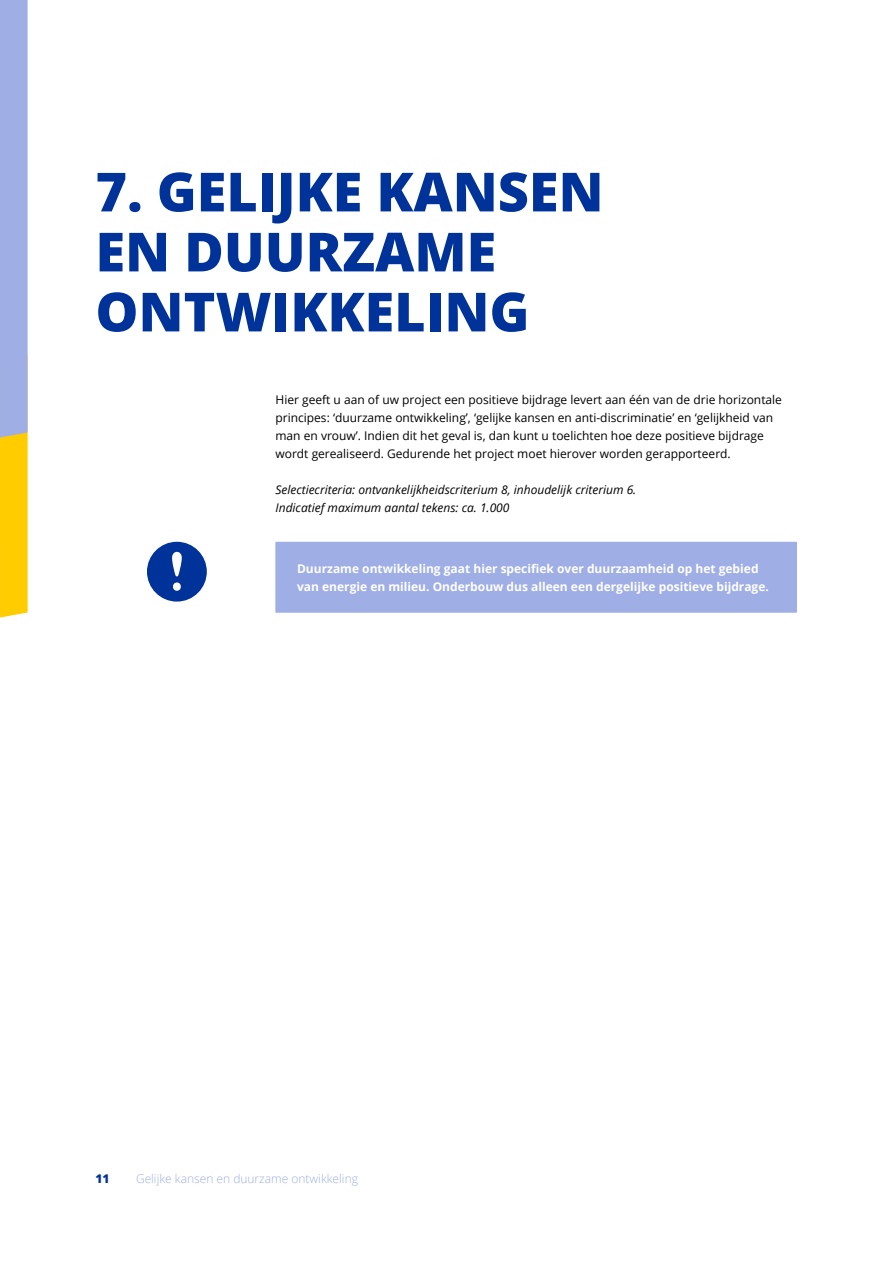
<style>
.page{position:relative;width:893px;height:1263px;background:#fff}
.page>*{position:absolute;margin:0;border:0;box-sizing:border-box;transform-origin:0 0}
.t1{font:800 54px/60px "Open Sans";color:#039}
.t2{font:12px/18px "Open Sans";color:#000}
.t3{font:700 12px/18px "Open Sans";color:#fff}
.t4{font:italic 12px/18px "Open Sans";color:#000}
.t5{font:300 12px "Open Sans";color:#9faee5}
.t6{font:800 12px "Open Sans";color:#039}
</style>
<div class="page">
<svg style="left:0;top:0;width:28px;height:617px;background:#bbb6a2"></svg>
<div style="left:276px;top:542px;width:520px;height:70px;background:#9faee5"></div>
<hr style="left:275px;top:542px;width:522px;height:1px;background:#9faee5">
<hr style="left:275px;top:543px;width:1px;height:69px;background:#9faee5">
<hr style="left:796px;top:543px;width:1px;height:69px;background:#9faee5">
<hr style="left:275px;top:612px;width:522px;height:1px;background:#9faee5">
<svg style="left:147px;top:542px;width:60px;height:60px"></svg>
<h1 class="t1" style="left:95px;top:159px;width:510px">7. GELIJKE KANSEN<br>EN DUURZAME<br>ONTWIKKELING</h1>
<p class="t2" style="left:275px;top:391px;width:508px">Hier geeft u aan of uw project een positieve bijdrage levert aan één van de drie horizontale principes: ‘duurzame ontwikkeling’, ‘gelijke kansen en anti-discriminatie’ en ‘gelijkheid van man en vrouw’. Indien dit het geval is, dan kunt u toelichten hoe deze positieve bijdrage wordt gerealiseerd. Gedurende het project moet hierover worden gerapporteerd.</p>
<p class="t4" style="left:275px;top:481px;width:362px">Selectiecriteria: ontvankelijkheidscriterium 8, inhoudelijk criterium 6.<br>Indicatief maximum aantal tekens: ca. 1.000</p>
<p class="t3" style="left:297px;top:559px;width:473px">Duurzame ontwikkeling gaat hier specifiek over duurzaamheid op het gebied van energie en milieu. Onderbouw dus alleen een dergelijke positieve bijdrage.</p>
<p class="t6" style="left:95px;top:1169px;width:16px">11</p>
<p class="t5" style="left:136px;top:1170px;width:224px">Gelijke kansen en duurzame ontwikkeling</p>
</div>
